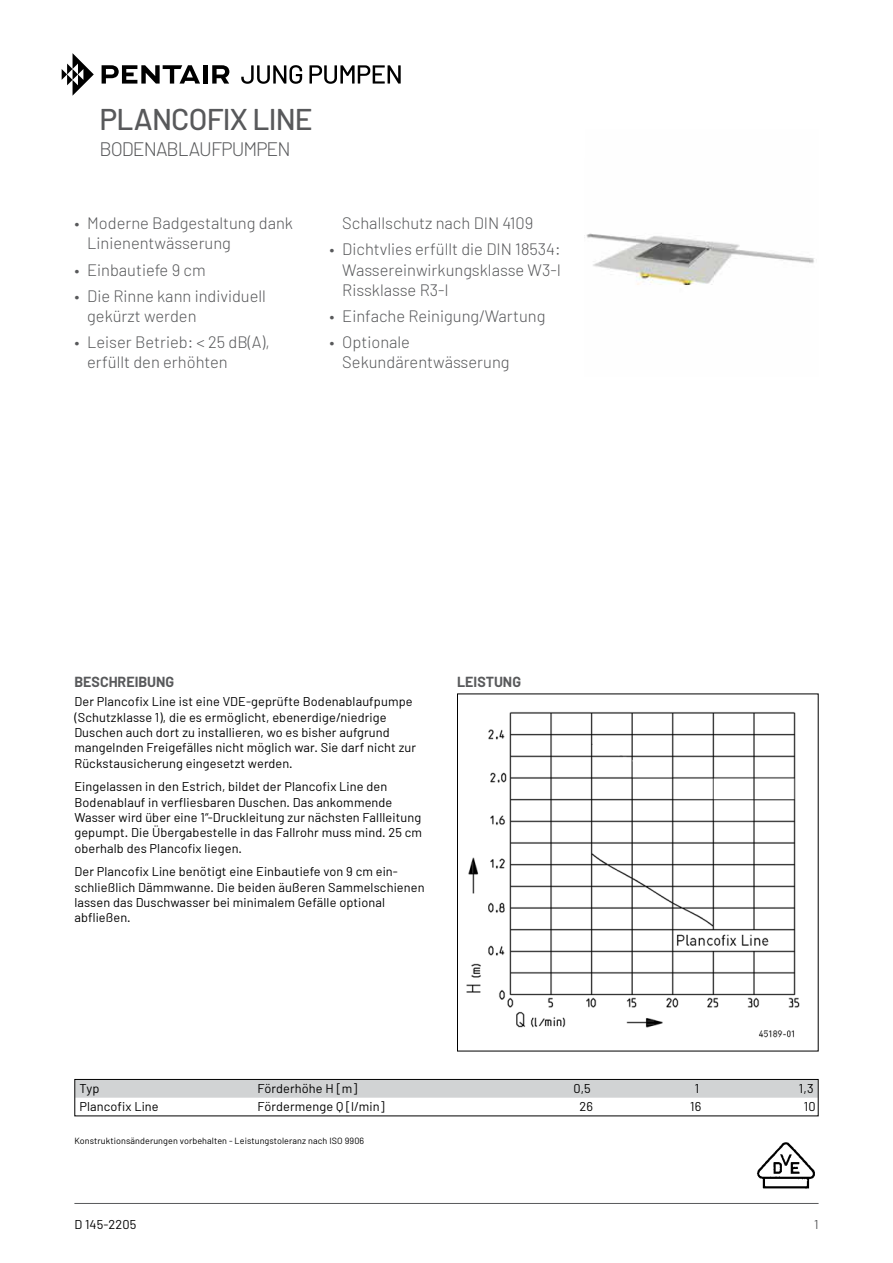
<style>
.page{position:relative;width:893px;height:1263px;background:#fff}
.page>*{position:absolute;margin:0;border:0;box-sizing:border-box;transform-origin:0 0}
.t1{font:500 30px "Barlow";letter-spacing:-.025em;color:#58595b}
.t2{font:300 19.5px "Barlow";letter-spacing:-.05em;color:#58595b}
.t3{font:300 16.5px/20.2px "Barlow";color:#58595b}
.t4{font:700 14.25px "Barlow";color:#58595b}
.t5{font:12.75px/15.3px "Barlow";letter-spacing:.01em;color:#000}
.t6{font:12.75px "Barlow";color:#58595b}
.t7{font:9px "Barlow";letter-spacing:.01em;color:#000}
</style>
<div class="page">
<hr style="left:74px;top:1203px;width:745px;height:1px;background:#58595b">
<img style="left:586px;top:233px;width:229px;height:53px">
<img style="left:466px;top:712px;width:334px;height:326px">
<div style="left:76px;top:1081px;width:741px;height:17px;background:#d1d3d4"></div>
<div style="left:74px;top:1079px;width:745px;height:37px;border:1px solid #000"></div>
<img style="left:757px;top:1142px;width:58px;height:47px">
<svg style="left:241px;top:65px;width:61px;height:19px"></svg>
<svg style="left:309px;top:65px;width:92px;height:19px"></svg>
<svg style="left:62px;top:53px;width:32px;height:43px"></svg>
<svg style="left:102px;top:65px;width:98px;height:19px"></svg>
<hr style="left:203px;top:65px;width:4px;height:19px;background:#000">
<svg style="left:212px;top:65px;width:17px;height:19px"></svg>
<h1 class="t1" style="left:99px;top:101px;width:215px">PLANCOFIX LINE</h1>
<h2 class="t2" style="left:99px;top:136px;width:193px">BODENABLAUFPUMPEN</h2>
<p class="t3" style="left:87px;top:213px;width:207px;text-indent:-13px">• Moderne Badgestaltung dank<br>Linienentwässerung</p>
<p class="t3" style="left:74px;top:259px;width:133px">• Einbautiefe 9 cm</p>
<p class="t3" style="left:87px;top:285px;width:180px;text-indent:-13px">• Die Rinne kann individuell gekürzt werden</p>
<p class="t3" style="left:87px;top:332px;width:184px;text-indent:-13px">• Leiser Betrieb: &lt; 25 dB(A), erfüllt den erhöhten</p>
<p class="t3" style="left:342px;top:213px;width:193px">Schallschutz nach DIN 4109</p>
<p class="t3" style="left:342px;top:239px;width:220px;text-align:justify;text-indent:-13px">• Dichtvlies erfüllt die DIN 18534:<br>Wassereinwirkungsklasse W3-I Rissklasse R3-I</p>
<p class="t3" style="left:330px;top:305px;width:217px">• Einfache Reinigung/Wartung</p>
<p class="t3" style="left:342px;top:332px;width:169px;text-indent:-13px">• Optionale<br>Sekundärentwässerung</p>
<p class="t4" style="left:74px;top:672px;width:101px">BESCHREIBUNG</p>
<p class="t4" style="left:457px;top:672px;width:65px">LEISTUNG</p>
<p class="t5" style="left:74px;top:694px;width:343px">Der Plancofix Line ist eine VDE-geprüfte Bodenablaufpumpe (Schutzklasse 1), die es ermöglicht, ebenerdige/niedrige Duschen auch dort zu installieren, wo es bisher aufgrund mangelnden Freigefälles nicht möglich war. Sie darf nicht zur Rückstausicherung eingesetzt werden.</p>
<p class="t5" style="left:74px;top:779px;width:349px">Eingelassen in den Estrich, bildet der Plancofix Line den Bodenablauf in verfliesbaren Duschen. Das ankommende Wasser wird über eine 1“-Druckleitung zur nächsten Fallleitung gepumpt. Die Übergabestelle in das Fallrohr muss mind. 25 cm oberhalb des Plancofix liegen.</p>
<p class="t5" style="left:74px;top:864px;width:352px">Der Plancofix Line benötigt eine Einbautiefe von 9 cm ein&shy;schließlich Dämmwanne. Die beiden äußeren Sammelschienen lassen das Duschwasser bei minimalem Gefälle optional abfließen.</p>
<p class="t5" style="left:79px;top:1081px;width:21px">Typ</p>
<p class="t5" style="left:258px;top:1081px;width:101px">Förderhöhe H [m]</p>
<p class="t5" style="left:573px;top:1081px;width:19px">0,5</p>
<p class="t5" style="left:695px;top:1081px;width:6px">1</p>
<p class="t5" style="left:799px;top:1081px;width:16px">1,3</p>
<p class="t5" style="left:79px;top:1099px;width:81px">Plancofix Line</p>
<p class="t5" style="left:258px;top:1099px;width:128px">Fördermenge Q [l/min]</p>
<p class="t5" style="left:579px;top:1099px;width:15px">26</p>
<p class="t5" style="left:690px;top:1099px;width:13px">16</p>
<p class="t5" style="left:804px;top:1099px;width:13px">10</p>
<p class="t7" style="left:74px;top:1135px;width:291px">Konstruktionsänderungen vorbehalten - Leistungstoleranz nach ISO 9906</p>
<p class="t5" style="left:74px;top:1216px;width:63px">D 145-2205</p>
<p class="t6" style="left:814px;top:1216px;width:6px">1</p>
</div>
